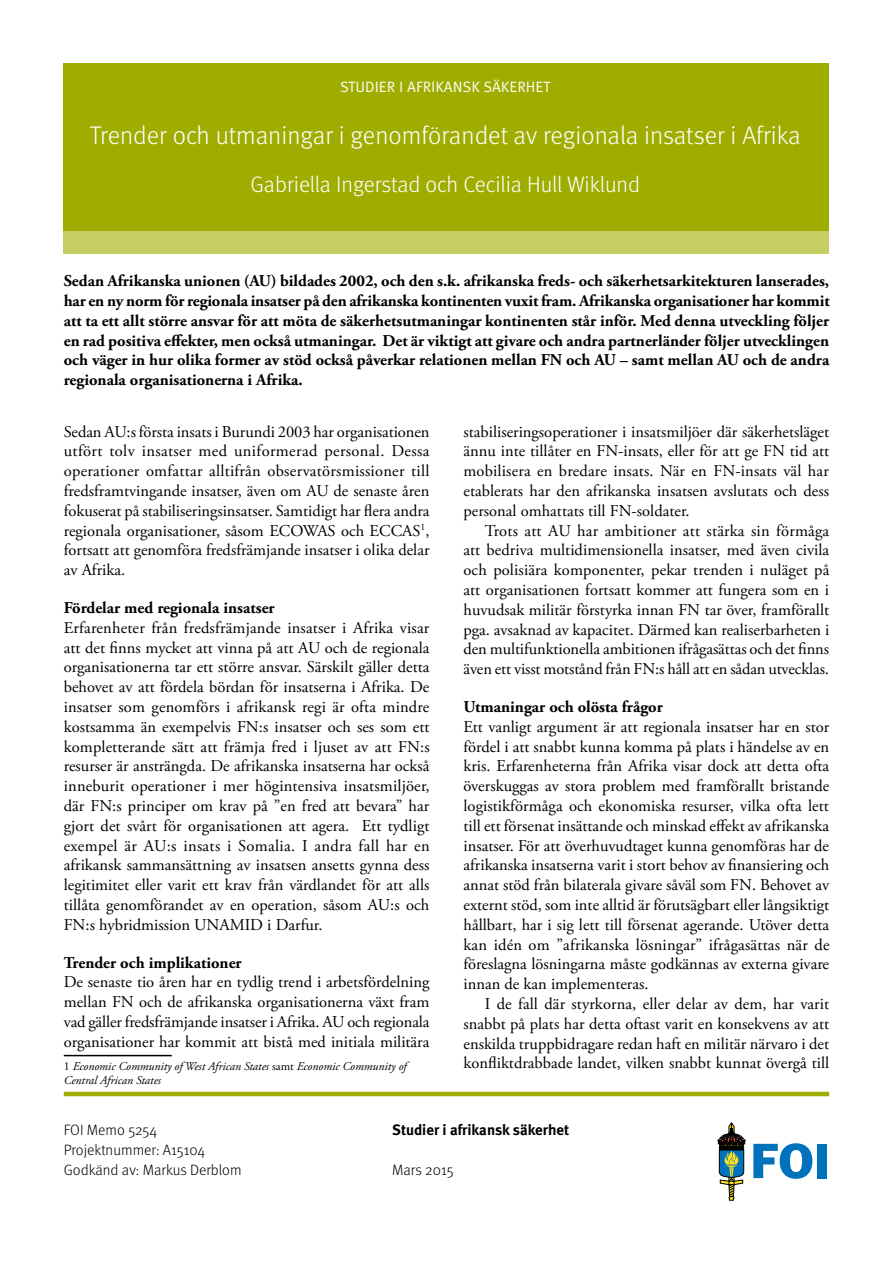
<style>
.page{position:relative;width:893px;height:1263px;background:#fff}
.page>*{position:absolute;margin:0;border:0;box-sizing:border-box;transform-origin:0 0}
.t1{font:300 25.5px "Meta";color:#fff}
.t2{font:300 22.5px "Meta";letter-spacing:-.005em;color:#fff}
.t3{font:16.5px/19.8px "Adobe Garamond Pro";color:#000;text-align:justify}
.t4{font:700 16.5px/19.8px "Adobe Garamond Pro";color:#000;text-align:justify}
.t5{font:300 15px/20.1px "Meta";color:#000}
.t6{font:15px "Meta Normal Caps";color:#fff}
.t7{font:700 15px "Meta";color:#000}
.t8{font:italic 12px/14.4px "Adobe Garamond Pro";color:#000}
.s1{font-style:normal}
</style>
<div class="page">
<svg style="left:753px;top:1143px;width:59px;height:36px"></svg>
<div style="left:818px;top:1144px;width:9px;height:34px;background:#0072bc"></div>
<svg style="left:718px;top:1122px;width:27px;height:78px"></svg>
<div style="left:64px;top:208px;width:765px;height:45px;background:#c5cd63"></div>
<div style="left:64px;top:63px;width:765px;height:167px;background:#a0ad00"></div>
<hr style="left:64px;top:1092px;width:765px;height:4px;background:#a0ad00">
<hr style="left:64px;top:1055px;width:108px;height:1px;background:#000">
<p class="t6" style="left:340px;top:78px;width:212px">STUDIER I AFRIKANSK SÄKERHET</p>
<h1 class="t1" style="left:90px;top:120px;width:712px">Trender och utmaningar i genomförandet av regionala insatser i Afrika</h1>
<h2 class="t2" style="left:250px;top:171px;width:391px">Gabriella Ingerstad och Cecilia Hull Wiklund</h2>
<p class="t4" style="left:64px;top:271px;width:767px">Sedan Afrikanska unionen (AU) bildades 2002, och den s.k. afrikanska freds- och säkerhetsarkitekturen lanserades, har en ny norm för regionala insatser på den afrikanska kontinenten vuxit fram. Afrikanska organisationer har kommit att ta ett allt större ansvar för att möta de säkerhetsutmaningar kontinenten står inför. Med denna utveckling följer en rad positiva effekter, men också utmaningar. Det är viktigt att givare och andra partnerländer följer utvecklingen och väger in hur olika former av stöd också påverkar relationen mellan FN och AU – samt mellan AU och de andra regionala organisationerna i Afrika.</p>
<p class="t3" style="left:64px;top:422px;width:367px">Sedan AU:s första insats i Burundi 2003 har organisationen utfört tolv insatser med uniformerad personal. Dessa operationer omfattar alltifrån observatörsmissioner till fredsframtvingande insatser, även om AU de senaste åren fokuserat på stabiliseringsinsatser. Samtidigt har flera andra regionala organisationer, såsom ECOWAS och ECCAS<sup>1</sup>, fortsatt att genomföra fredsfrämjande insatser i olika delar av Afrika.</p>
<p class="t4" style="left:64px;top:598px;width:212px">Fördelar med regionala insatser</p>
<p class="t3" style="left:64px;top:618px;width:367px">Erfarenheter från fredsfrämjande insatser i Afrika visar att det finns mycket att vinna på att AU och de regionala organisationerna tar ett större ansvar. Särskilt gäller detta behovet av att fördela bördan för insatserna i Afrika. De insatser som genomförs i afrikansk regi är ofta mindre kostsamma än exempelvis FN:s insatser och ses som ett kompletterande sätt att främja fred i ljuset av att FN:s resurser är ansträngda. De afrikanska insatserna har också inneburit operationer i mer högintensiva insatsmiljöer, där FN:s principer om krav på ”en fred att bevara” har gjort det svårt för organisationen att agera. Ett tydligt exempel är AU:s insats i Somalia. I andra fall har en afrikansk sammansättning av insatsen ansetts gynna dess legitimitet eller varit ett krav från värdlandet för att alls tillåta genomförandet av en operation, såsom AU:s och FN:s hybridmission UNAMID i Darfur.</p>
<p class="t4" style="left:64px;top:953px;width:179px">Trender och implikationer</p>
<p class="t3" style="left:64px;top:973px;width:367px">De senaste tio åren har en tydlig trend i arbetsfördelning mellan FN och de afrikanska organisationerna växt fram vad gäller fredsfrämjande insatser i Afrika. AU och regionala organisationer har kommit att bistå med initiala militära</p>
<p class="t8" style="left:64px;top:1059px;width:344px"><span class="s1">1</span> Economic Community of West African States <span class="s1">samt</span> Economic Community of<br>Central African States</p>
<p class="t3" style="left:463px;top:422px;width:367px">stabiliseringsoperationer i insatsmiljöer där säkerhetsläget ännu inte tillåter en FN-insats, eller för att ge FN tid att mobilisera en bredare insats. När en FN-insats väl har etablerats har den afrikanska insatsen avslutats och dess personal omhattats till FN-soldater.</p>
<p class="t3" style="left:463px;top:521px;width:367px;text-indent:21px">Trots att AU har ambitioner att stärka sin förmåga att bedriva multidimensionella insatser, med även civila och polisiära komponenter, pekar trenden i nuläget på att organisationen fortsatt kommer att fungera som en i huvudsak militär förstyrka innan FN tar över, framförallt pga. avsaknad av kapacitet. Därmed kan realiserbarheten i den multifunktionella ambitionen ifrågasättas och det finns även ett visst motstånd från FN:s håll att en sådan utvecklas.</p>
<p class="t4" style="left:463px;top:697px;width:201px">Utmaningar och olösta frågor</p>
<p class="t3" style="left:463px;top:717px;width:367px">Ett vanligt argument är att regionala insatser har en stor fördel i att snabbt kunna komma på plats i händelse av en kris. Erfarenheterna från Afrika visar dock att detta ofta överskuggas av stora problem med framförallt bristande logistikförmåga och ekonomiska resurser, vilka ofta lett till ett försenat insättande och minskad effekt av afrikanska insatser. För att överhuvudtaget kunna genomföras har de afrikanska insatserna varit i stort behov av finansiering och annat stöd från bilaterala givare såväl som FN. Behovet av externt stöd, som inte alltid är förutsägbart eller långsiktigt hållbart, har i sig lett till försenat agerande. Utöver detta kan idén om ”afrikanska lösningar” ifrågasättas när de föreslagna lösningarna måste godkännas av externa givare innan de kan implementeras.</p>
<p class="t3" style="left:463px;top:994px;width:367px;text-indent:21px">I de fall där styrkorna, eller delar av dem, har varit snabbt på plats har detta oftast varit en konsekvens av att enskilda truppbidragare redan haft en militär närvaro i det konfliktdrabbade landet, vilken snabbt kunnat övergå till</p>
<p class="t5" style="left:64px;top:1119px;width:95px">FOI Memo 5254</p>
<p class="t7" style="left:392px;top:1120px;width:178px">Studier i afrikansk säkerhet</p>
<p class="t5" style="left:64px;top:1139px;width:179px">Projektnummer: A15104<br>Godkänd av: Markus Derblom</p>
<p class="t5" style="left:392px;top:1159px;width:63px">Mars 2015</p>
</div>
